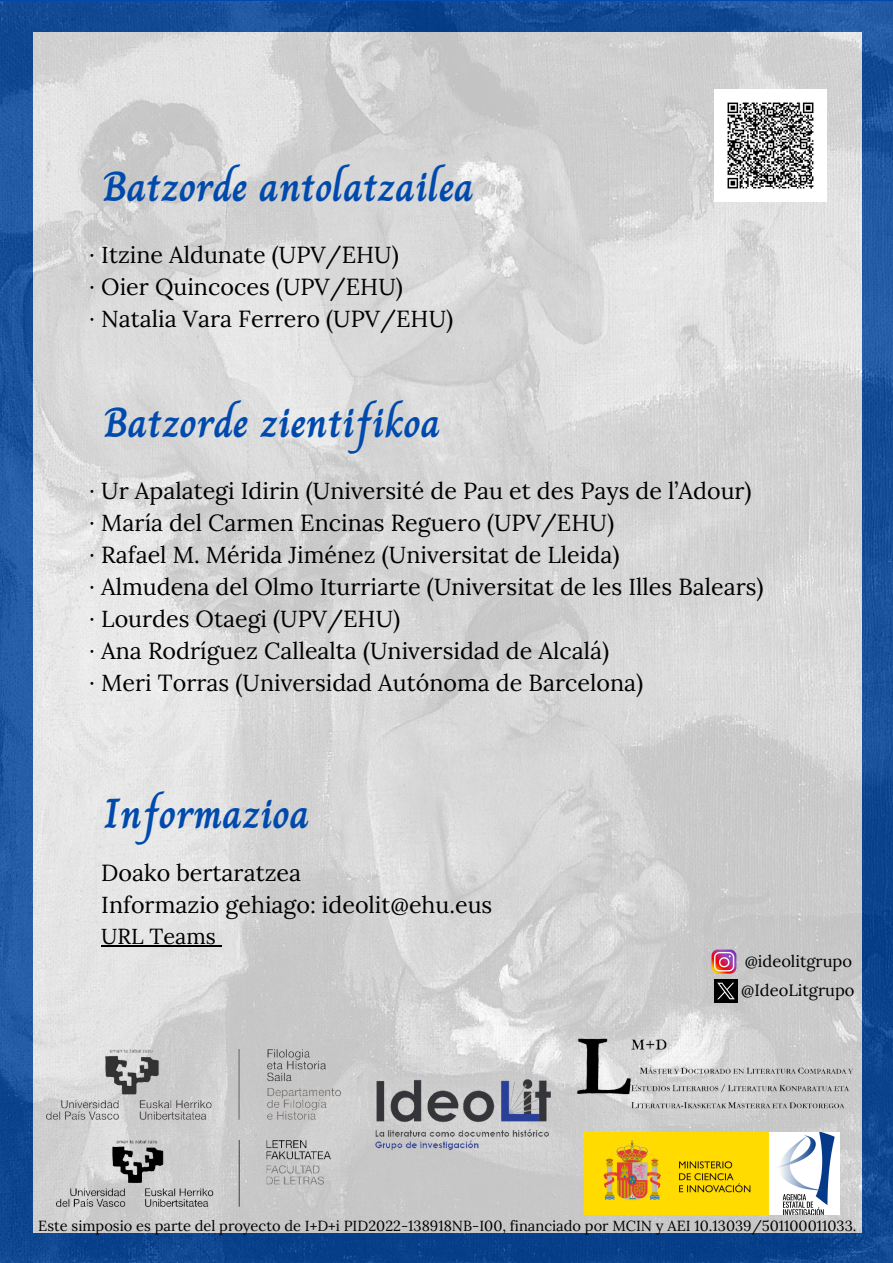
<style>
.page{position:relative;width:893px;height:1263px;background:#fff}
.page>*{position:absolute;margin:0;border:0;box-sizing:border-box;transform-origin:0 0}
.t1{font:700 42px "Charm";color:#004aad}
.t2{font:23.25px/32.1px "Lora";color:#000}
.t3{font:21.75px "Lora";color:#000}
.t4{font:16.5px "Lora";color:#000}
.t5{font:14.62px "Lora";color:#000}
</style>
<div class="page">
<img style="left:0;top:1px;width:893px;height:1262px">
<img style="left:370px;top:1050px;width:206px;height:117px">
<img style="left:57px;top:1140px;width:274px;height:67px">
<img style="left:577px;top:1038px;width:275px;height:71px">
<img style="left:715px;top:89px;width:112px;height:112px">
<img style="left:712px;top:949px;width:24px;height:25px">
<img style="left:714px;top:980px;width:23px;height:22px">
<img style="left:47px;top:1050px;width:293px;height:70px">
<img style="left:584px;top:1133px;width:255px;height:82px">
<hr style="left:101px;top:945px;width:115px;height:2px;background:#000">
<svg style="left:216px;top:945px;width:6px;height:2px"></svg>
<h3 class="t1" style="left:103px;top:154px;width:373px">Batzorde antolatzailea</h3>
<p class="t2" style="left:89px;top:238px;width:365px">· Itzine Aldunate (UPV/EHU)<br>· Oier Quincoces (UPV/EHU)<br>· Natalia Vara Ferrero (UPV/EHU)</p>
<p class="t1" style="left:103px;top:390px;width:338px">Batzorde zientifikoa</p>
<h3 class="t2" style="left:89px;top:474px;width:676px">· Ur Apalategi Idirin (Université de Pau et des Pays de l’Adour)<br>· María del Carmen Encinas Reguero (UPV/EHU)<br>· Rafael M. Mérida Jiménez (Universitat de Lleida)<br>· Almudena del Olmo Iturriarte (Universitat de les Illes Balears) · Lourdes Otaegi (UPV/EHU)<br>· Ana Rodríguez Callealta (Universidad de Alcalá)<br>· Meri Torras (Universidad Autónoma de Barcelona)</h3>
<p class="t1" style="left:103px;top:781px;width:208px">Informazioa</p>
<p class="t2" style="left:101px;top:856px;width:392px">Doako bertaratzea<br>Informazio gehiago: ideolit@ehu.eus</p>
<p class="t3" style="left:101px;top:922px;width:116px">URL Teams</p>
<p class="t4" style="left:744px;top:950px;width:109px">@ideolitgrupo</p>
<h2 class="t4" style="left:741px;top:980px;width:115px">@IdeoLitgrupo</h2>
<h2 class="t5" style="left:38px;top:1216px;width:819px">Este simposio es parte del proyecto de I+D+i PID2022-138918NB-I00, financiado por MCIN y AEI 10.13039/501100011033.</h2>
</div>
